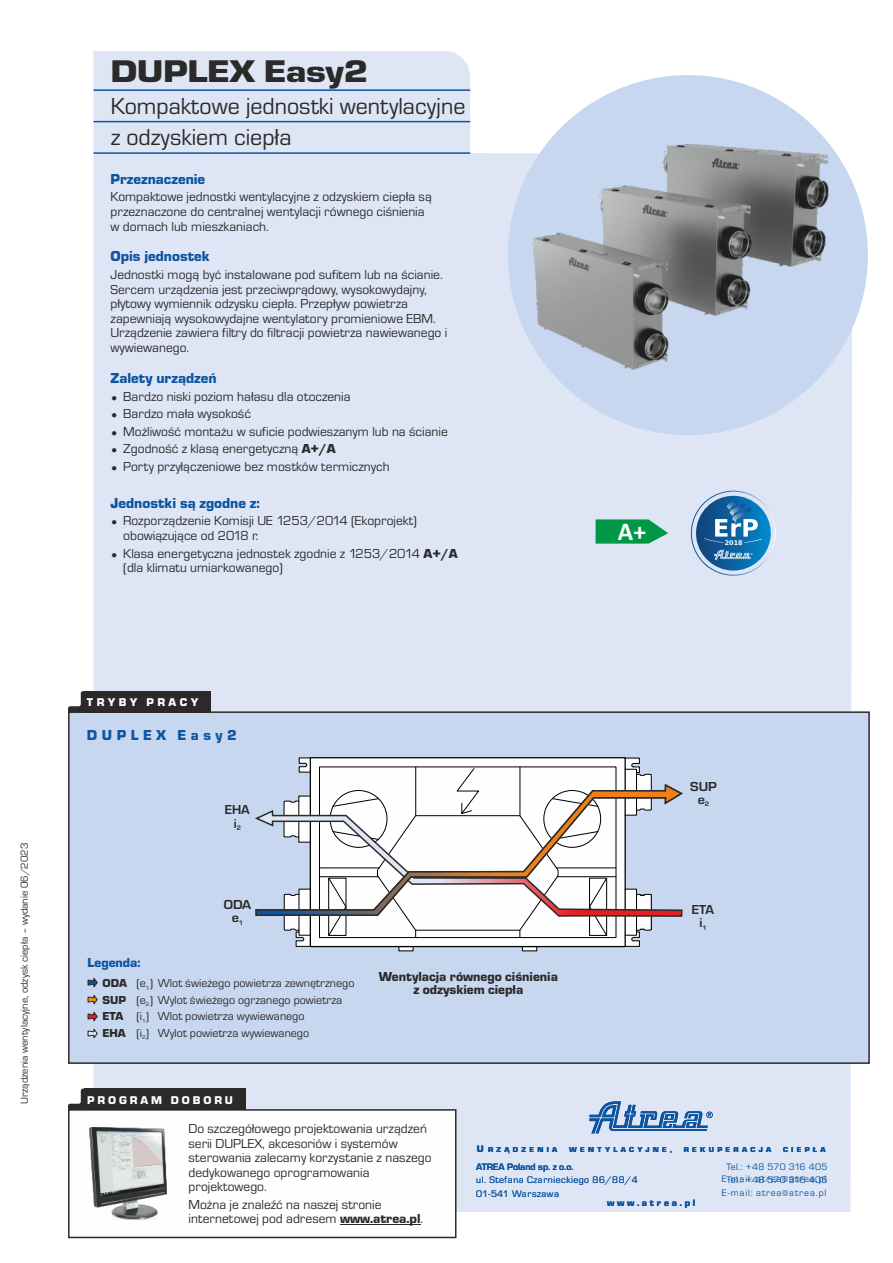
<style>
.page{position:relative;width:893px;height:1263px;background:#fff}
.page>*{position:absolute;margin:0;border:0;box-sizing:border-box;transform-origin:0 0}
.t1{font:32.55px "Eurostile TEE Blac";letter-spacing:-.015em;color:#2b2a29;scale:1.19 1}
.t2{font:700 25.5px "Calibri";color:#fefefe}
.t3{font:24px/31px "Eurostile TEE";color:#2b2a29}
.t4{font:15px "Eurostile TEE Blac";color:#0c54a0}
.t5{font:15px "Eurostile TEE Blac";letter-spacing:.3em;color:#0c54a0}
.t6{font:13.5px/14.5px "Eurostile TEE";color:#2b2a29}
.t7{font:13.5px/13.4px "Eurostile TEE Blac";color:#2b2a29;text-align:center}
.t8{font:700 13.5px/13.2px "Eurostile TEE";color:#2b2a29;text-align:center}
.t9{font:700 13.5px/13.2px "Eurostile TEE";color:#2b2a29;text-align:center;scale:1.05 1}
.t10{font:13.5px "Eurostile TEE Blac";color:#0c54a0}
.t11{font:12px/16.5px "Eurostile TEE";color:#2b2a29}
.t12{font:11.7px "Eurostile TEE Blac";letter-spacing:.25em;color:#fefefe}
.t13{font:11.7px "Eurostile TEE Blac";letter-spacing:.3em;color:#fefefe}
.t14{font:10.5px "Eurostile TEE";color:#2b2a29}
.t15{font:9.75px "Eurostile TEE";letter-spacing:.05em;color:#0c54a0}
.t16{font:9.75px "Eurostile TEE";letter-spacing:.095em;color:#0c54a0}
.t17{font:9.75px "Eurostile TEE";letter-spacing:.03em;color:#0c54a0}
.t18{font:700 9.75px "Eurostile TEE";color:#0c54a0}
.t19{font:9.75px "Eurostile TEE Blac";letter-spacing:.285em;color:#0c54a0}
.t20{font:7.5px "Eurostile TEE Blac";letter-spacing:.425em;color:#0c54a0;scale:1.04 1}
.t21{font:700 6.45px "DejaVu Sans";color:#fefefe}
.s1{font-size:12px}
.s2{font-family:"Eurostile TEE Blac"}
.s3{font-size:9.75px}
</style>
<div class="page">
<div style="left:94px;top:51px;width:758px;height:1161px;background:#dee6f5"></div>
<div style="left:508px;top:75px;width:360px;height:360px;background:#c8d7f0;border-radius:50%"></div>
<img style="left:508px;top:126px;width:360px;height:259px">
<hr style="left:94px;top:152px;width:376px;height:2px;background:#0c54a0">
<hr style="left:94px;top:121px;width:376px;height:1px;background:#0c54a0">
<hr style="left:94px;top:89px;width:376px;height:2px;background:#0c54a0">
<div style="left:68px;top:711px;width:802px;height:353px;background:#c8d7f0"></div>
<svg style="left:68px;top:691px;width:16px;height:21px"></svg>
<div style="left:84px;top:691px;width:127px;height:21px;background:#2b2a29"></div>
<svg style="left:87px;top:976px;width:11px;height:64px"></svg>
<svg style="left:691px;top:491px;width:85px;height:85px;background:#6d9fc8"></svg>
<svg style="left:596px;top:519px;width:72px;height:25px;background:#23a462"></svg>
<svg style="left:257px;top:757px;width:425px;height:190px"></svg>
<svg style="left:255px;top:783px;width:429px;height:134px"></svg>
<svg style="left:68px;top:1108px;width:389px;height:131px"></svg>
<svg style="left:68px;top:1089px;width:16px;height:21px"></svg>
<div style="left:84px;top:1089px;width:162px;height:21px;background:#2b2a29"></div>
<hr style="left:340px;top:1224px;width:80px;height:1px;background:#2b2a29">
<img style="left:90px;top:1127px;width:76px;height:93px">
<img style="left:96px;top:1214px;width:70px;height:6px">
<svg style="left:589px;top:1101px;width:124px;height:32px;background:#8aabd3"></svg>
<p class="t14" style="left:21px;top:1104px;width:263px;rotate:-90deg">Urządzenia wentylacyjne, odzysk ciepła – wydanie 06/2023</p>
<h1 class="t1" style="left:111px;top:60px;width:218px">DUPLEX Easy2</h1>
<h3 class="t3" style="left:111px;top:93px;width:356px">Kompaktowe jednostki wentylacyjne z odzyskiem ciepła</h3>
<p class="t4" style="left:111px;top:174px;width:96px">Przeznaczenie</p>
<p class="t6" style="left:111px;top:191px;width:323px">Kompaktowe jednostki wentylacyjne z odzyskiem ciepła są przeznaczone do centralnej wentylacji równego ciśnienia w domach lub mieszkaniach.</p>
<p class="t4" style="left:111px;top:251px;width:101px">Opis jednostek</p>
<p class="t6" style="left:111px;top:269px;width:338px">Jednostki mogą być instalowane pod sufitem lub na ścianie.<br>Sercem urządzenia jest przeciwprądowy, wysokowydajny, płytowy wymiennik odzysku ciepła. Przepływ powietrza zapewniają wysokowydajne wentylatory promieniowe EBM.<br>Urządzenie zawiera filtry do filtracji powietrza nawiewanego i wywiewanego.</p>
<p class="t4" style="left:111px;top:373px;width:108px">Zalety urządzeń</p>
<p class="t6" style="left:111px;top:390px;width:242px"><span class="s1">•</span> Bardzo niski poziom hałasu dla otoczenia</p>
<p class="t6" style="left:111px;top:408px;width:142px"><span class="s1">•</span> Bardzo mała wysokość</p>
<p class="t6" style="left:111px;top:425px;width:339px"><span class="s1">•</span> Możliwość montażu w suficie podwieszanym lub na ścianie</p>
<p class="t6" style="left:111px;top:443px;width:227px"><span class="s1">•</span> Zgodność z klasą energetyczną <span class="s2">A+/A</span></p>
<p class="t6" style="left:111px;top:460px;width:281px"><span class="s1">•</span> Porty przyłączeniowe bez mostków termicznych</p>
<p class="t4" style="left:111px;top:497px;width:151px">Jednostki są zgodne z:</p>
<p class="t6" style="left:123px;top:515px;width:295px;text-indent:-13px"><span class="s1">•</span> Rozporządzenie Komisji UE 1253/2014 (Ekoprojekt) obowiązujące od 2018 r.</p>
<p class="t6" style="left:123px;top:547px;width:336px;text-indent:-13px"><span class="s1">•</span> Klasa energetyczna jednostek zgodnie z 1253/2014 <span class="s2">A+/A </span>(dla klimatu umiarkowanego)</p>
<p class="t13" style="left:87px;top:698px;width:113px">TRYBY PRACY</p>
<p class="t5" style="left:87px;top:730px;width:151px">DUPLEX Easy2</p>
<p class="t8" style="left:225px;top:805px;width:27px">EHA i<sub>2</sub></p>
<p class="t10" style="left:87px;top:958px;width:55px">Legenda:</p>
<p class="t9" style="left:224px;top:899px;width:28px">ODA e<sub>1</sub></p>
<p class="t11" style="left:103px;top:976px;width:253px"><span class="s2">ODA</span> (e<sub>1</sub>) Wlot świeżego powietrza zewnętrznego <span class="s2">SUP</span> (e<sub>2</sub>) Wylot świeżego ogrzanego powietrza <span class="s2">ETA</span> (i<sub>1</sub>) Wlot powietrza wywiewanego<br><span class="s2">EHA</span> (i<sub>2</sub>) Wylot powietrza wywiewanego</p>
<p class="t7" style="left:379px;top:971px;width:181px">Wentylacja równego ciśnienia z odzyskiem ciepła</p>
<h2 class="t2" style="left:618px;top:520px;width:30px">A+</h2>
<p class="t21" style="left:725px;top:540px;width:19px">2018</p>
<p class="t9" style="left:690px;top:781px;width:27px">SUP e<sub>2</sub></p>
<p class="t8" style="left:692px;top:904px;width:24px">ETA i<sub>1</sub></p>
<p class="t12" style="left:87px;top:1096px;width:147px">PROGRAM DOBORU</p>
<p class="t6" style="left:189px;top:1122px;width:245px">Do szczegółowego projektowania urządzeń serii DUPLEX, akcesoriów i systemów sterowania zalecamy korzystanie z naszego dedykowanego oprogramowania projektowego.</p>
<p class="t6" style="left:189px;top:1198px;width:236px">Można je znaleźć na naszej stronie internetowej pod adresem <span class="s2">www.atrea.pl</span>.</p>
<p class="t20" style="left:477px;top:1147px;width:79px"><span class="s3">U</span> RZĄDZENIA</p>
<p class="t20" style="left:569px;top:1147px;width:100px">WENTYLACYJNE,</p>
<p class="t20" style="left:684px;top:1147px;width:86px">REKUPERACJA</p>
<p class="t20" style="left:783px;top:1147px;width:42px">CIEPŁA</p>
<p class="t15" style="left:476px;top:1191px;width:84px">01-541 Warszawa</p>
<p class="t19" style="left:607px;top:1200px;width:90px">www.atrea.pl</p>
<p class="t17" style="left:726px;top:1163px;width:102px">Tel.: +48 570 316 405</p>
<p class="t18" style="left:476px;top:1163px;width:99px">ATREA Poland sp. z o.o.</p>
<p class="t15" style="left:476px;top:1177px;width:163px">ul. Stefana Czarnieckiego 86/88/4</p>
<p class="t16" style="left:722px;top:1176px;width:106px">E-mail: atrea@atrea.pl</p>
<p class="t17" style="left:726px;top:1177px;width:102px">Tel.: +48 570 316 405</p>
<p class="t16" style="left:722px;top:1190px;width:106px">E-mail: atrea@atrea.pl</p>
</div>
